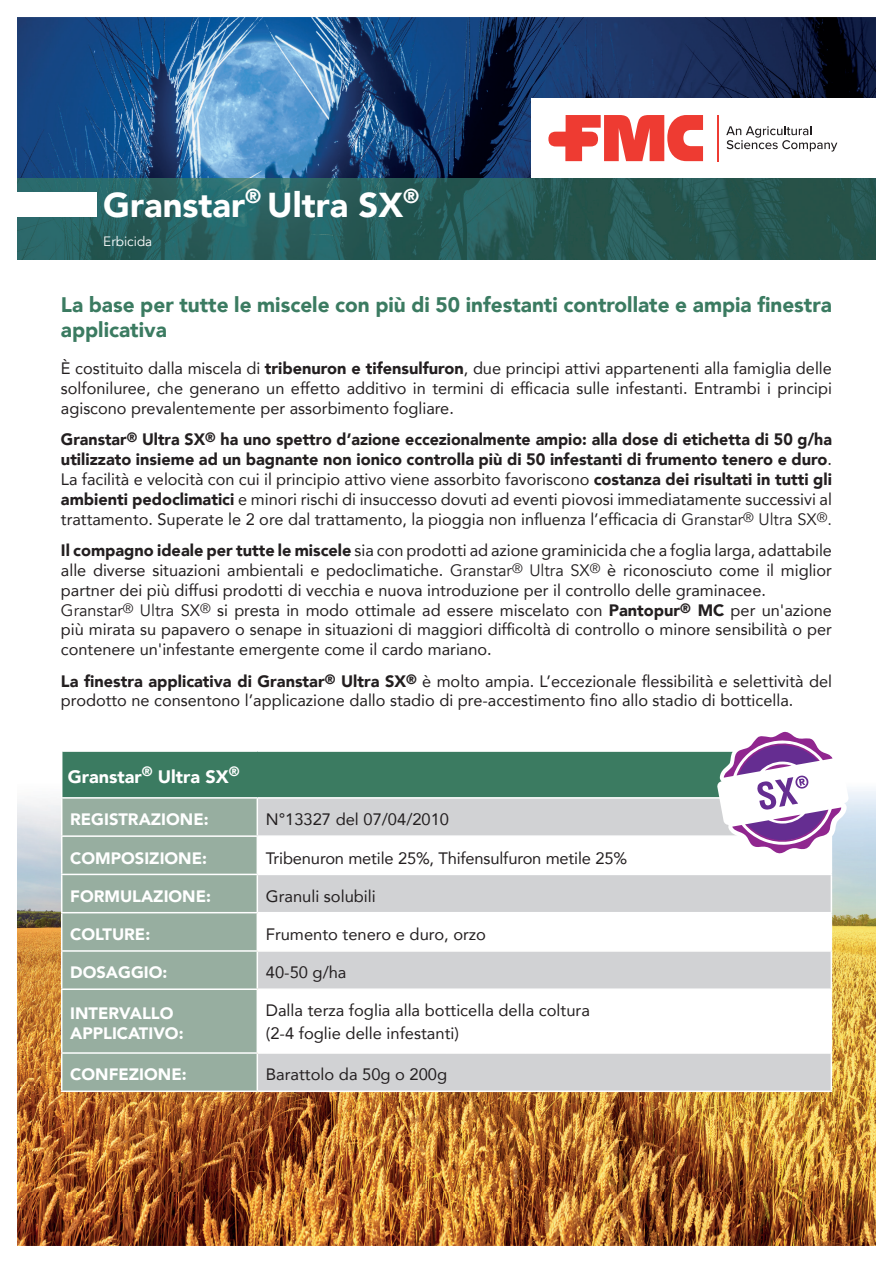
<style>
.page{position:relative;width:893px;height:1263px;background:#fff}
.page>*{position:absolute;margin:0;border:0;box-sizing:border-box;transform-origin:0 0}
.t1{font:900 34.5px "Avenir";color:#fff}
.t2{font:900 21px/25.2px "Avenir";color:#3b7b61}
.t3{font:900 18px "Avenir";color:#fff}
.t4{font:16.5px/19.8px "Avenir";color:#231f20}
.t5{font:900 16.5px/19.8px "Avenir";color:#231f20;text-align:justify}
.t6{font:900 16.5px/19.8px "Avenir";color:#fff}
.t7{font:13.5px "Avenir";color:#fff}
.s1{font-weight:900}
.s2{font-weight:400}
.s3{font-style:inherit}
</style>
<div class="page">
<img style="left:17px;top:17px;width:859px;height:161px">
<img style="left:17px;top:789px;width:859px;height:456px">
<img style="left:17px;top:178px;width:859px;height:81px">
<div style="left:17px;top:192px;width:80px;height:25px;background:#fff"></div>
<div style="left:62px;top:751px;width:769px;height:47px;background:#3b7b61"></div>
<svg style="left:62px;top:799px;width:195px;height:291px;background:#9ab0a3"></svg>
<div style="left:258px;top:799px;width:573px;height:291px;background:#d1d2d4"></div>
<svg style="left:258px;top:837px;width:573px;height:215px"></svg>
<hr style="left:61px;top:750px;width:196px;height:2px;background:#fff">
<hr style="left:61px;top:752px;width:1px;height:45px;background:#fff">
<hr style="left:257px;top:750px;width:575px;height:2px;background:#fff">
<hr style="left:61px;top:797px;width:196px;height:2px;background:#fff">
<hr style="left:61px;top:799px;width:1px;height:36px;background:#fff">
<hr style="left:257px;top:797px;width:575px;height:2px;background:#fff">
<hr style="left:257px;top:799px;width:1px;height:36px;background:#fff">
<hr style="left:61px;top:835px;width:196px;height:2px;background:#fff">
<hr style="left:61px;top:837px;width:1px;height:37px;background:#fff">
<hr style="left:257px;top:835px;width:575px;height:2px;background:#fff">
<hr style="left:257px;top:837px;width:1px;height:37px;background:#fff">
<hr style="left:831px;top:837px;width:1px;height:37px;background:#fff">
<hr style="left:61px;top:874px;width:196px;height:1px;background:#fff">
<hr style="left:61px;top:875px;width:1px;height:37px;background:#fff">
<hr style="left:257px;top:874px;width:575px;height:1px;background:#fff">
<hr style="left:257px;top:875px;width:1px;height:37px;background:#fff">
<hr style="left:831px;top:875px;width:1px;height:37px;background:#fff">
<hr style="left:61px;top:912px;width:196px;height:1px;background:#fff">
<hr style="left:61px;top:913px;width:1px;height:37px;background:#fff">
<hr style="left:61px;top:950px;width:196px;height:2px;background:#fff">
<hr style="left:61px;top:952px;width:1px;height:36px;background:#fff">
<hr style="left:257px;top:952px;width:1px;height:36px;background:#fff">
<hr style="left:831px;top:952px;width:1px;height:36px;background:#fff">
<hr style="left:61px;top:988px;width:196px;height:2px;background:#fff">
<hr style="left:61px;top:990px;width:1px;height:62px;background:#fff">
<hr style="left:61px;top:1052px;width:196px;height:2px;background:#fff">
<hr style="left:61px;top:1054px;width:1px;height:36px;background:#fff">
<hr style="left:61px;top:1090px;width:196px;height:2px;background:#fff">
<hr style="left:257px;top:912px;width:575px;height:1px;background:#fff">
<hr style="left:257px;top:913px;width:1px;height:37px;background:#fff">
<hr style="left:831px;top:913px;width:1px;height:37px;background:#fff">
<hr style="left:257px;top:950px;width:575px;height:2px;background:#fff">
<hr style="left:257px;top:988px;width:575px;height:2px;background:#fff">
<hr style="left:257px;top:990px;width:1px;height:62px;background:#fff">
<hr style="left:831px;top:990px;width:1px;height:62px;background:#fff">
<hr style="left:257px;top:1052px;width:575px;height:2px;background:#fff">
<hr style="left:257px;top:1054px;width:1px;height:36px;background:#fff">
<hr style="left:831px;top:1054px;width:1px;height:36px;background:#fff">
<hr style="left:257px;top:1090px;width:575px;height:2px;background:#fff">
<svg style="left:717px;top:731px;width:132px;height:127px"></svg>
<div style="left:531px;top:98px;width:362px;height:80px;background:#fff"></div>
<svg style="left:548px;top:115px;width:155px;height:46px"></svg>
<hr style="left:718px;top:115px;width:1px;height:46px;background:#ee3b32">
<svg style="left:726px;top:126px;width:111px;height:26px"></svg>
<h1 class="t1" style="left:103px;top:175px;width:317px">Granstar<sup>®</sup> Ultra SX<sup>®</sup></h1>
<p class="t7" style="left:103px;top:233px;width:50px">Erbicida</p>
<p class="t2" style="left:61px;top:291px;width:773px">La base per tutte le miscele con più di 50 infestanti controllate e ampia finestra applicativa</p>
<p class="t4" style="left:61px;top:358px;width:773px;text-align:justify">È costituito dalla miscela di <span class="s1">tribenuron e tifensulfuron</span>, due principi attivi appartenenti alla famiglia delle solfoniluree, che generano un effetto additivo in termini di efficacia sulle infestanti. Entrambi i principi agiscono prevalentemente per assorbimento fogliare.</p>
<p class="t5" style="left:61px;top:429px;width:773px">Granstar<sup>®</sup> Ultra SX<sup>®</sup> ha uno spettro d’azione eccezionalmente ampio: alla dose di etichetta di 50 g/ha utilizzato insieme ad un bagnante non ionico controlla più di 50 infestanti di frumento tenero e duro<span class="s2">.<br>La facilità e velocità con cui il principio attivo viene assorbito favoriscono</span> costanza dei risultati in tutti gli ambienti pedoclimatici <span class="s2">e minori rischi di insuccesso dovuti ad eventi piovosi immediatamente successivi al trattamento. Superate le 2 ore dal trattamento, la pioggia non influenza l’efficacia di</span> <span class="s2">Granstar</span><sup>®</sup> <span class="s2">Ultra SX</span><sup>®</sup><span class="s2">.</span></p>
<p class="t4" style="left:61px;top:540px;width:773px"><span class="s1">Il compagno ideale per tutte le miscele</span> sia con prodotti ad azione graminicida che a foglia larga, adattabile alle diverse situazioni ambientali e pedoclimatiche. <span class="s3">Granstar</span><sup>®</sup> <span class="s3">Ultra SX</span><sup>®</sup> è riconosciuto come il miglior partner dei più diffusi prodotti di vecchia e nuova introduzione per il controllo delle graminacee.<br><span class="s3">Granstar</span><sup>®</sup> <span class="s3">Ultra SX</span><sup>®</sup> si presta in modo ottimale ad essere miscelato con <span class="s1">Pantopur</span><sup>®</sup> <span class="s1">MC</span> per un'azione più mirata su papavero o senape in situazioni di maggiori difficoltà di controllo o minore sensibilità o per contenere un'infestante emergente come il cardo mariano.</p>
<p class="t4" style="left:61px;top:670px;width:773px"><span class="s1">La finestra applicativa di Granstar</span><sup>®</sup> <span class="s1">Ultra SX</span><sup>®</sup> è molto ampia. L’eccezionale flessibilità e selettività del prodotto ne consentono l’applicazione dallo stadio di pre-accestimento fino allo stadio di botticella.</p>
<p class="t3" style="left:68px;top:762px;width:173px">Granstar<sup>®</sup> Ultra SX<sup>®</sup></p>
<p class="t6" style="left:70px;top:809px;width:140px">REGISTRAZIONE:</p>
<p class="t4" style="left:266px;top:809px;width:185px">N°13327 del 07/04/2010</p>
<p class="t6" style="left:70px;top:847px;width:138px">COMPOSIZIONE:</p>
<p class="t4" style="left:266px;top:847px;width:363px">Tribenuron metile 25%, Thifensulfuron metile 25%</p>
<p class="t6" style="left:70px;top:886px;width:142px">FORMULAZIONE:</p>
<p class="t4" style="left:266px;top:886px;width:112px">Granuli solubili</p>
<p class="t6" style="left:70px;top:924px;width:82px">COLTURE:</p>
<p class="t4" style="left:266px;top:924px;width:222px">Frumento tenero e duro, orzo</p>
<p class="t6" style="left:70px;top:962px;width:99px">DOSAGGIO:</p>
<p class="t4" style="left:266px;top:962px;width:82px">40-50 g/ha</p>
<p class="t6" style="left:70px;top:1003px;width:115px">INTERVALLO<br>APPLICATIVO:</p>
<p class="t4" style="left:266px;top:999px;width:326px;line-height:22.5px">Dalla terza foglia alla botticella della coltura (2-4 foglie delle infestanti)</p>
<p class="t6" style="left:70px;top:1064px;width:118px">CONFEZIONE:</p>
<p class="t4" style="left:266px;top:1064px;width:183px">Barattolo da 50g o 200g</p>
</div>
